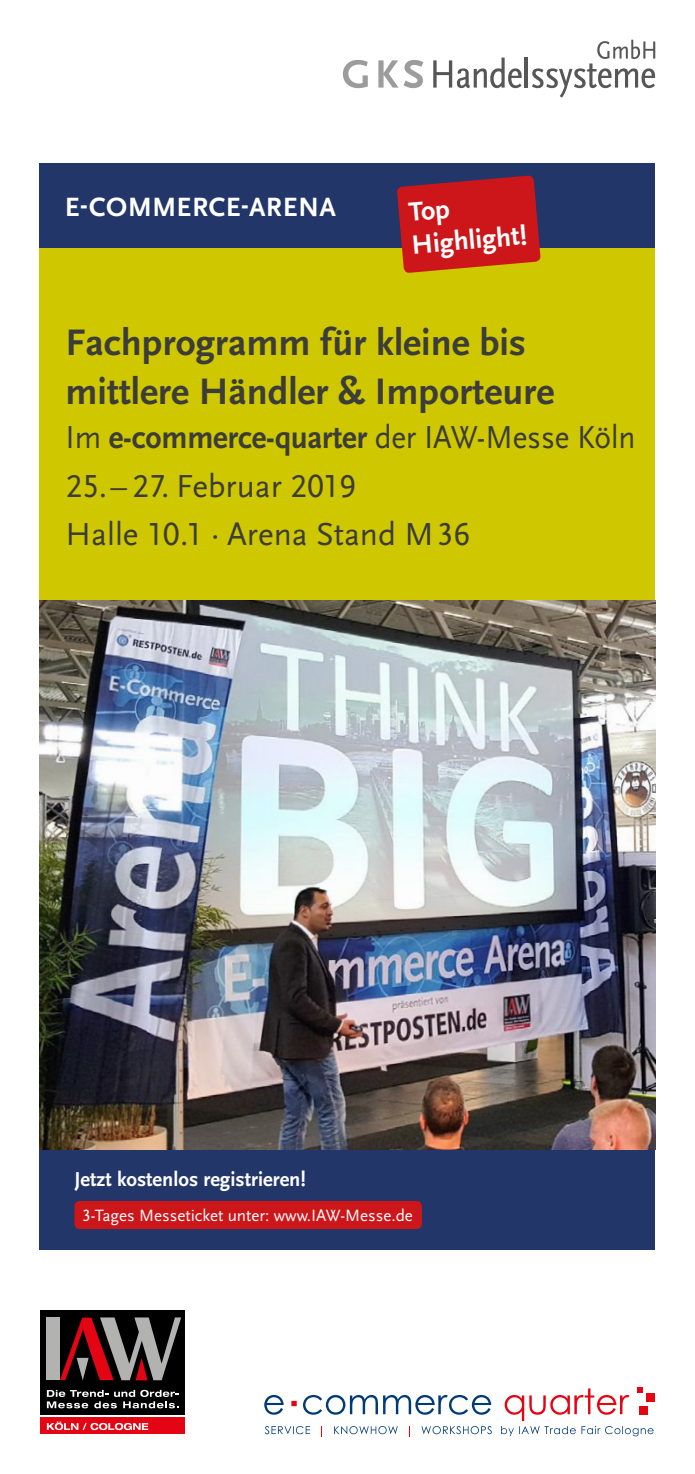
<style>
.page{position:relative;width:695px;height:1474px;background:#fff}
.page>*{position:absolute;margin:0;border:0;box-sizing:border-box;transform-origin:0 0}
.t1{font:700 38.5px/49px "Scala Sans Pro";color:#3c3c3b}
.t2{font:33.25px/48.6px "Scala Sans Pro";color:#3c3c3b;scale:.94 1}
.t3{font:700 27.65px/32.7px "Scala Sans Pro";letter-spacing:.015em;color:#fff}
.t4{font:700 21px "Scala Sans Pro";color:#fff}
.t5{font:17.15px "Scala Sans Pro";color:#fff}
.s1{font-weight:700}
</style>
<div class="page">
<div style="left:40px;top:1309px;width:144px;height:124px;background:linear-gradient(to right,#fff,#fff)"></div>
<div style="left:40px;top:1309px;width:144px;height:105px;background:#000"></div>
<div style="left:40px;top:1417px;width:144px;height:16px;background:#e30513"></div>
<div style="left:47px;top:1317px;width:13px;height:62px;background:#b2b2b1"></div>
<svg style="left:60px;top:1317px;width:121px;height:63px"></svg>
<svg style="left:47px;top:1389px;width:132px;height:19px"></svg>
<svg style="left:47px;top:1421px;width:101px;height:8px"></svg>
<svg style="left:343px;top:60px;width:25px;height:28px"></svg>
<svg style="left:378px;top:60px;width:45px;height:28px"></svg>
<svg style="left:433px;top:58px;width:88px;height:30px"></svg>
<hr style="left:525px;top:58px;width:3px;height:30px;background:#575656">
<svg style="left:532px;top:40px;width:123px;height:58px"></svg>
<div style="left:646px;top:1393px;width:8px;height:8px;background:#e30513"></div>
<svg style="left:264px;top:1387px;width:389px;height:49px"></svg>
<div style="left:40px;top:248px;width:615px;height:836px;background:#cfc800"></div>
<img style="left:40px;top:600px;width:615px;height:549px">
<div style="left:40px;top:163px;width:615px;height:85px;background:#223669"></div>
<svg style="left:397px;top:175px;width:143px;height:98px"></svg>
<div style="left:40px;top:1149px;width:615px;height:100px;background:#223669"></div>
<div style="left:74px;top:1200px;width:348px;height:29px;background:#cd1619;border-radius:5px"></div>
<p class="t3" style="left:65px;top:190px;width:272px">E-COMMERCE-ARENA</p>
<p class="t3" style="left:407px;top:196px;width:117px;rotate:-5deg">Top<br>Highlight!</p>
<p class="t1" style="left:66px;top:318px;width:490px">Fachprogramm für kleine bis mittlere Händler &amp; Importeure</p>
<p class="t2" style="left:66px;top:413px;width:607px">Im <span class="s1">e-commerce-quarter</span> der IAW-Messe Köln<br>25.– 27. Februar 2019<br>Halle 10.1 · Arena Stand M36</p>
<p class="t4" style="left:74px;top:1167px;width:233px">Jetzt kostenlos registrieren!</p>
<p class="t5" style="left:82px;top:1205px;width:332px">3-Tages Messeticket unter: www.IAW-Messe.de</p>
</div>
